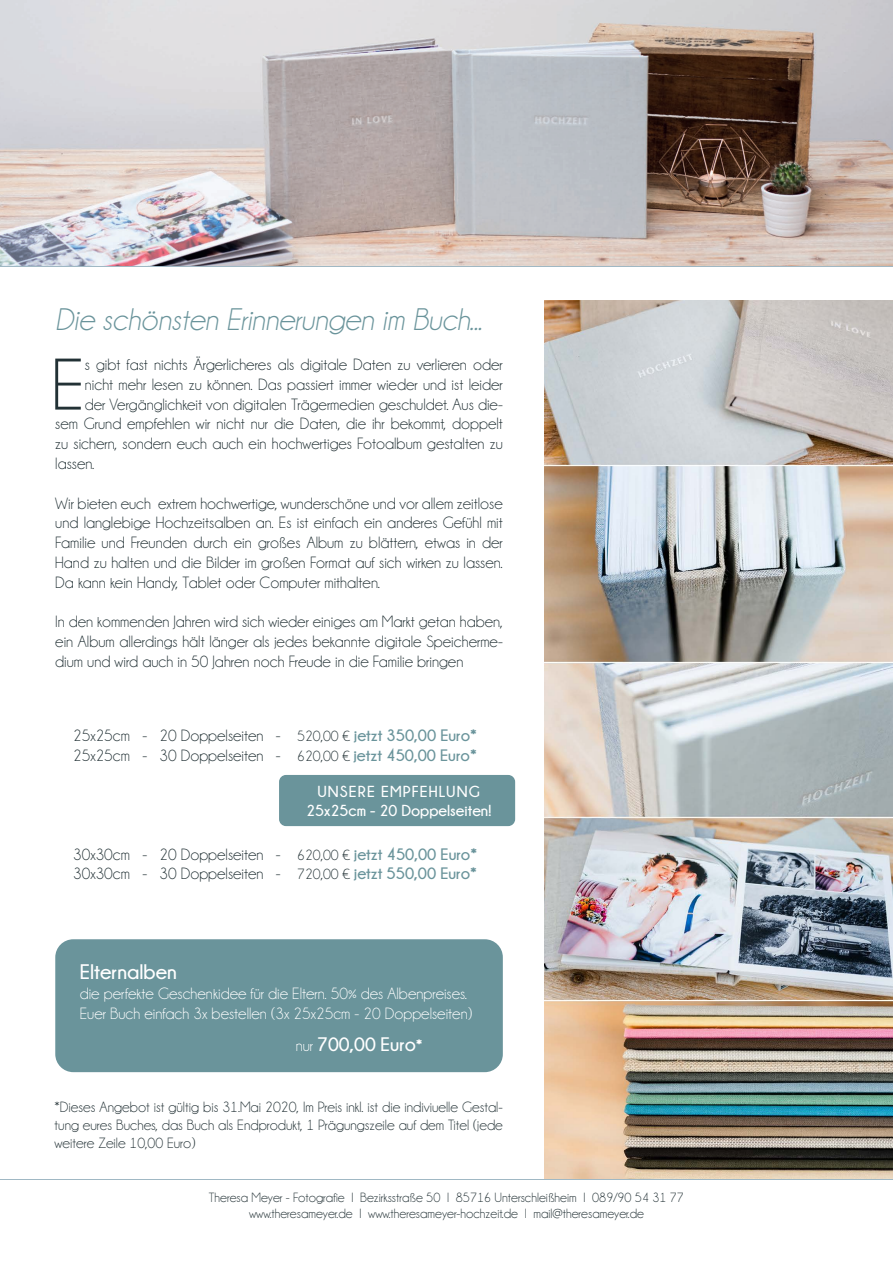
<style>
.page{position:relative;width:893px;height:1263px;background:#fff}
.page>*{position:absolute;margin:0;border:0;box-sizing:border-box;transform-origin:0 0}
.t1{font:73.8px "Champagne&Limousines";color:#223135}
.t2{font:italic 31.5px "Champagne&Limousines";color:#6a949b}
.t3{font:700 21px "Champagne&Limousines";color:#fff}
.t4{font:700 19.5px "Champagne&Limousines";color:#fff}
.t5{font:16.5px/19.8px "Champagne&Limousines";color:#223135}
.t6{font:16.5px/19.8px "Champagne&Limousines";color:#fff}
.t7{font:700 15.9px/19px "Champagne&Limousines";color:#fff;text-align:center}
.t8{font:15px/18px "Champagne&Limousines";color:#223135;text-align:justify}
.t9{font:13.5px/16.2px "Champagne&Limousines";color:#223135;text-align:center}
.s1{font-size:15px}
.s2{font-weight:700;color:#6a949b}
.s3{font-weight:400;font-size:16.5px}
.s4{font-size:16.5px}
</style>
<div class="page">
<img style="left:0;top:0;width:893px;height:266px">
<hr style="left:0;top:266px;width:893px;height:1px;background:#a0b8c4">
<img style="left:544px;top:301px;width:349px;height:878px">
<div style="left:55px;top:939px;width:448px;height:133px;background:#6a949b;border-radius:18px"></div>
<div style="left:279px;top:775px;width:236px;height:51px;background:#6a949b;border-radius:7px"></div>
<hr style="left:0;top:1179px;width:893px;height:1px;background:#a0b8c4">
<h2 class="t2" style="left:55px;top:304px;width:428px">Die schönsten Erinnerungen im Buch...</h2>
<h1 class="t1" style="left:51px;top:348px;width:35px">E</h1>
<p class="t5" style="left:85px;top:355px;width:419px">s gibt fast nichts Ärgerlicheres als digitale Daten zu verlieren oder</p>
<p class="t5" style="left:85px;top:375px;width:419px">nicht mehr lesen zu können. Das passiert immer wieder und ist leider</p>
<p class="t5" style="left:85px;top:394px;width:419px">der Vergänglichkeit von digitalen Trägermedien geschuldet. Aus die-</p>
<p class="t5" style="left:55px;top:414px;width:449px">sem Grund empfehlen wir nicht nur die Daten, die ihr bekommt, doppelt</p>
<p class="t5" style="left:55px;top:434px;width:449px">zu sichern, sondern euch auch ein hochwertiges Fotoalbum gestalten zu</p>
<p class="t5" style="left:55px;top:454px;width:41px">lassen.</p>
<p class="t5" style="left:55px;top:493px;width:449px;text-align:justify">Wir bieten euch extrem hochwertige, wunderschöne und vor allem zeitlose und langlebige Hochzeitsalben an. Es ist einfach ein anderes Gefühl mit Familie und Freunden durch ein großes Album zu blättern, etwas in der Hand zu halten und die Bilder im großen Format auf sich wirken zu lassen.<br>Da kann kein Handy, Tablet oder Computer mithalten.</p>
<p class="t5" style="left:55px;top:612px;width:449px;text-align:justify">In den kommenden Jahren wird sich wieder einiges am Markt getan haben, ein Album allerdings hält länger als jedes bekannte digitale Speicherme&shy;dium und wird auch in 50 Jahren noch Freude in die Familie bringen</p>
<p class="t5" style="left:73px;top:725px;width:405px">25x25cm - 20 Doppelseiten - <span class="s1">520,00 €</span> <span class="s2">jetzt 350,00 Euro*<br></span>25x25cm - 30 Doppelseiten - <span class="s1">620,00 €</span> <span class="s2">jetzt 450,00 Euro*</span></p>
<p class="t7" style="left:306px;top:782px;width:187px">UNSERE EMPFEHLUNG<br>25x25cm - 20 Doppelseiten!</p>
<p class="t5" style="left:73px;top:844px;width:406px">30x30cm - 20 Doppelseiten - <span class="s1">620,00 €</span> <span class="s2">jetzt 450,00 Euro*<br></span>30x30cm - 30 Doppelseiten - <span class="s1">720,00 €</span> <span class="s2">jetzt 550,00 Euro*</span></p>
<p class="t3" style="left:80px;top:960px;width:99px">Elternalben</p>
<p class="t6" style="left:80px;top:983px;width:394px">die perfekte Geschenkidee für die Eltern. 50% des Albenpreises.<br>Euer Buch einfach 3x bestellen (3x 25x25cm - 20 Doppelseiten)</p>
<p class="t4" style="left:296px;top:1033px;width:128px"><span class="s3">nur</span> 700,00 Euro<span class="s4">*</span></p>
<p class="t8" style="left:55px;top:1098px;width:450px">*Dieses Angebot ist gültig bis 31.Mai 2020, Im Preis inkl. ist die indiviuelle Gestal&shy;tung eures Buches, das Buch als Endprodukt, 1 Prägungszeile auf dem Titel (jede weitere Zeile 10,00 Euro)</p>
<p class="t9" style="left:209px;top:1189px;width:477px">Theresa Meyer - Fotografie I Bezirksstraße 50 I 85716 Unterschleißheim I 089/90 54 31 77 www.theresameyer.de I www.theresameyer-hochzeit.de I mail@theresameyer.de</p>
</div>
